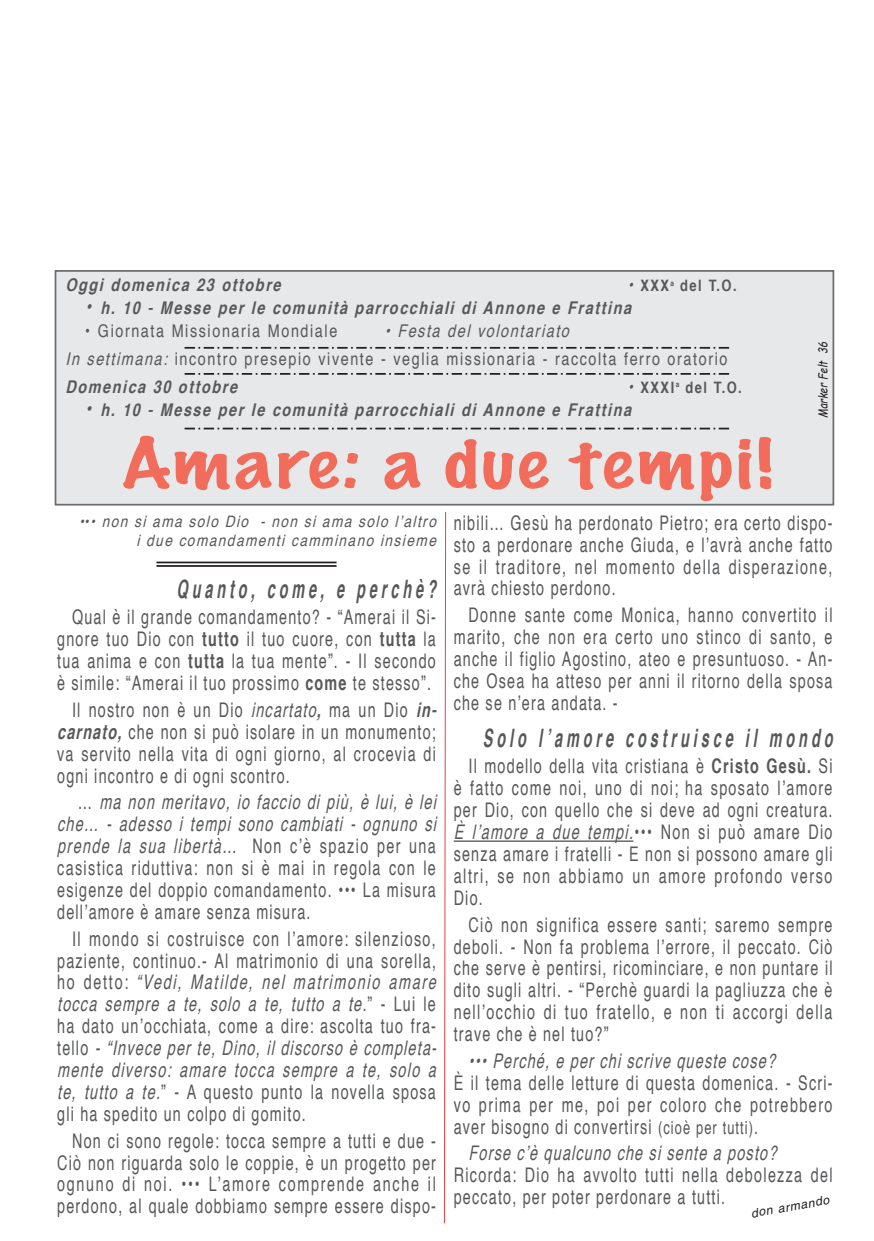
<style>
.page{position:relative;width:874px;height:1241px;background:#fff}
.page>*{position:absolute;margin:0;border:0;box-sizing:border-box;transform-origin:0 0}
.t1{font:100 63px "Marker Felt";letter-spacing:.03em;color:#f26c5b;scale:1.3 1}
.t2{font:italic 700 condensed 25.38px "Helvetica";color:#57585a;scale:.69 1}
.t3{font:condensed 20.12px/21.9px "Helvetica";letter-spacing:.07em;color:#57585a;text-align:justify;scale:.87 1}
.t4{font:italic condensed 20.12px "Helvetica";color:#57585a;scale:.87 1}
.t5{font:condensed 17.5px/27.8px "Helvetica";letter-spacing:.09em;color:#57585a}
.t6{font:italic 700 condensed 17.5px "Helvetica";color:#57585a}
.t7{font:italic condensed 15.75px/19.2px "Helvetica";color:#57585a;text-align:right;scale:1.05 1}
.t8{font:700 condensed 15.75px "Helvetica";letter-spacing:.09em;color:#57585a}
.t9{font:italic 12.25px "Comic Sans MS";color:#231f20;scale:.82 1}
.t10{font:italic 12.25px "Helvetica";color:#231f20}
.s1{font-style:italic;font-size:17.5px}
.s2{font-size:21px}
.s3{font-style:italic}
.s4{font-weight:700;font-style:italic}
.s5{font-weight:700}
.s6{font-size:18.2px}
</style>
<div class="page">
<div style="left:56px;top:272px;width:776px;height:231px;background:#e7e8e9"></div>
<div style="left:55px;top:270px;width:778px;height:235px;border:2px solid #6c6d70"></div>
<svg style="left:184px;top:347px;width:544px;height:1px"></svg>
<svg style="left:184px;top:373px;width:544px;height:2px"></svg>
<svg style="left:184px;top:427px;width:544px;height:2px"></svg>
<hr style="left:156px;top:561px;width:180px;height:2px;background:#231f20">
<hr style="left:156px;top:565px;width:180px;height:1px;background:#231f20">
<hr style="left:453px;top:840px;width:180px;height:1px;background:#57585a">
<svg style="left:444px;top:611px;width:1px;height:612px"></svg>
<p class="t6" style="left:65px;top:278px;width:220px">Oggi domenica 23 ottobre</p>
<p class="t8" style="left:627px;top:279px;width:110px"><span class="s1">•</span> XXX<sup>a</sup> del T.O.</p>
<p class="t6" style="left:85px;top:300px;width:550px"><span class="s2">•</span> h. 10 - Messe per le comunità parrocchiali di Annone e Frattina</p>
<p class="t5" style="left:85px;top:318px;width:253px">• Giornata Missionaria Mondiale</p>
<p class="t5" style="left:65px;top:318px;width:663px;text-indent:319px"><span class="s3">• Festa del volontariato<br>In settimana:</span> incontro presepio vivente - veglia missionaria - raccolta ferro oratorio<br><span class="s4">Domenica 30 ottobre</span></p>
<p class="t9" style="left:813px;top:418px;width:94px;rotate:-90deg">Marker Felt 36</p>
<p class="t8" style="left:627px;top:380px;width:115px"><span class="s1">•</span> XXXI<sup>a</sup> del T.O.</p>
<p class="t6" style="left:85px;top:402px;width:550px"><span class="s2">•</span> h. 10 - Messe per le comunità parrocchiali di Annone e Frattina</p>
<h1 class="t1" style="left:121px;top:432px;width:503px">Amare: a due tempi!</h1>
<p class="t7" style="left:79px;top:512px;width:344px">••• non si ama solo Dio - non si ama solo l’altro i due comandamenti camminano insieme</p>
<p class="t2" style="left:176px;top:578px;width:382px">Quanto, come, e perchè?</p>
<p class="t3" style="left:57px;top:608px;width:436px;text-indent:15px">Qual è il grande comandamento? - “Amerai il Si&shy;gnore tuo Dio con <span class="s5">tutto</span> il tuo cuore, con <span class="s5">tutta</span> la tua anima e con <span class="s5">tutta</span> la tua mente”. - Il secondo è simile: “Amerai il tuo prossimo <span class="s5">come</span> te stesso”.</p>
<p class="t3" style="left:57px;top:700px;width:441px;text-align:left;text-indent:15px">Il nostro non è un Dio <span class="s3">incartato</span><span class="s4">,</span> ma un Dio <span class="s4">in&shy;carnato,</span> che non si può isolare in un monumento; va servito nella vita di ogni giorno, al crocevia di ogni incontro e di ogni scontro.</p>
<p class="t3" style="left:57px;top:792px;width:441px;text-align:left;text-indent:21px">… <span class="s3">ma non meritavo, io faccio di più, è lui, è lei che… - adesso i tempi sono cambiati - ognuno si prende la sua libertà…</span> Non c’è spazio per una casistica riduttiva: non si è mai in regola con le esigenze del doppio comandamento. ••• La misura dell’amore è amare senza misura.</p>
<p class="t3" style="left:57px;top:929px;width:441px;text-align:left;text-indent:15px">Il mondo si costruisce con l’amore: silenzioso, paziente, continuo.- Al matrimonio di una sorella, h o d e t t o : <span class="s3">“Vedi, Matilde, nel matrimonio amare tocca sempre a te, solo a te, tutto a te.</span>” - L u i l e ha dato un’occhiata, come a dire: ascolta tuo fra&shy;t e l l o <span class="s3">- “Invece per te, Dino, il discorso è completa&shy;mente diverso: amare tocca sempre a te, solo a te, tutto a te.</span>” - A questo punto la novella sposa gli ha spedito un colpo di gomito.</p>
<p class="t3" style="left:57px;top:1131px;width:436px;text-indent:15px">Non ci sono regole: tocca sempre a tutti e due - Ciò non riguarda solo le coppie, è un progetto per ognuno di noi. ••• L’amore comprende anche il perdono, al quale dobbiamo sempre essere dispo-</p>
<p class="t3" style="left:453px;top:513px;width:437px">nibili… Gesù ha perdonato Pietro; era certo dispo&shy;sto a perdonare anche Giuda, e l’avrà anche fatto se il traditore, nel momento della disperazione, avrà chiesto perdono.</p>
<p class="t3" style="left:453px;top:605px;width:437px;text-indent:15px">Donne sante come Monica, hanno convertito il marito, che non era certo uno stinco di santo, e anche il figlio Agostino, ateo e presuntuoso. - An&shy;che Osea ha atteso per anni il ritorno della sposa che se n’era andata. -</p>
<p class="t2" style="left:482px;top:727px;width:513px">Solo l’amore costruisce il mondo</p>
<p class="t3" style="left:453px;top:757px;width:437px;text-indent:15px">Il modello della vita cristiana è <span class="s5">Cristo Gesù.</span> Si è fatto come noi, uno di noi; ha sposato l’amore per Dio, con quello che si deve ad ogni creatura.<br><span class="s3">È l’amore a due tempi.</span>••• Non si può amare Dio senza amare i fratelli - E non si possono amare gli altri, se non abbiamo un amore profondo verso Dio.</p>
<p class="t3" style="left:453px;top:915px;width:437px;text-indent:15px">Ciò non significa essere santi; saremo sempre deboli. - Non fa problema l’errore, il peccato. Ciò che serve è pentirsi, ricominciare, e non puntare il dito sugli altri. - “Perchè guardi la pagliuzza che è nell’occhio di tuo fratello, e non ti accorgi della trave che è nel tuo?”</p>
<p class="t4" style="left:468px;top:1052px;width:358px">••• Perché, e per chi scrive queste cose?</p>
<p class="t3" style="left:453px;top:1073px;width:437px">È il tema delle letture di questa domenica. - Scri&shy;vo prima per me, poi per coloro che potrebbero aver bisogno di convertirsi <span class="s6">(cioè per tutti)</span>.</p>
<p class="t4" style="left:468px;top:1144px;width:359px">Forse c’è qualcuno che si sente a posto?</p>
<p class="t3" style="left:453px;top:1165px;width:437px">Ricorda: Dio ha avvolto tutti nella debolezza del peccato, per poter perdonare a tutti.</p>
<p class="t10" style="left:750px;top:1208px;width:81px;rotate:-10deg">don armando</p>
</div>
